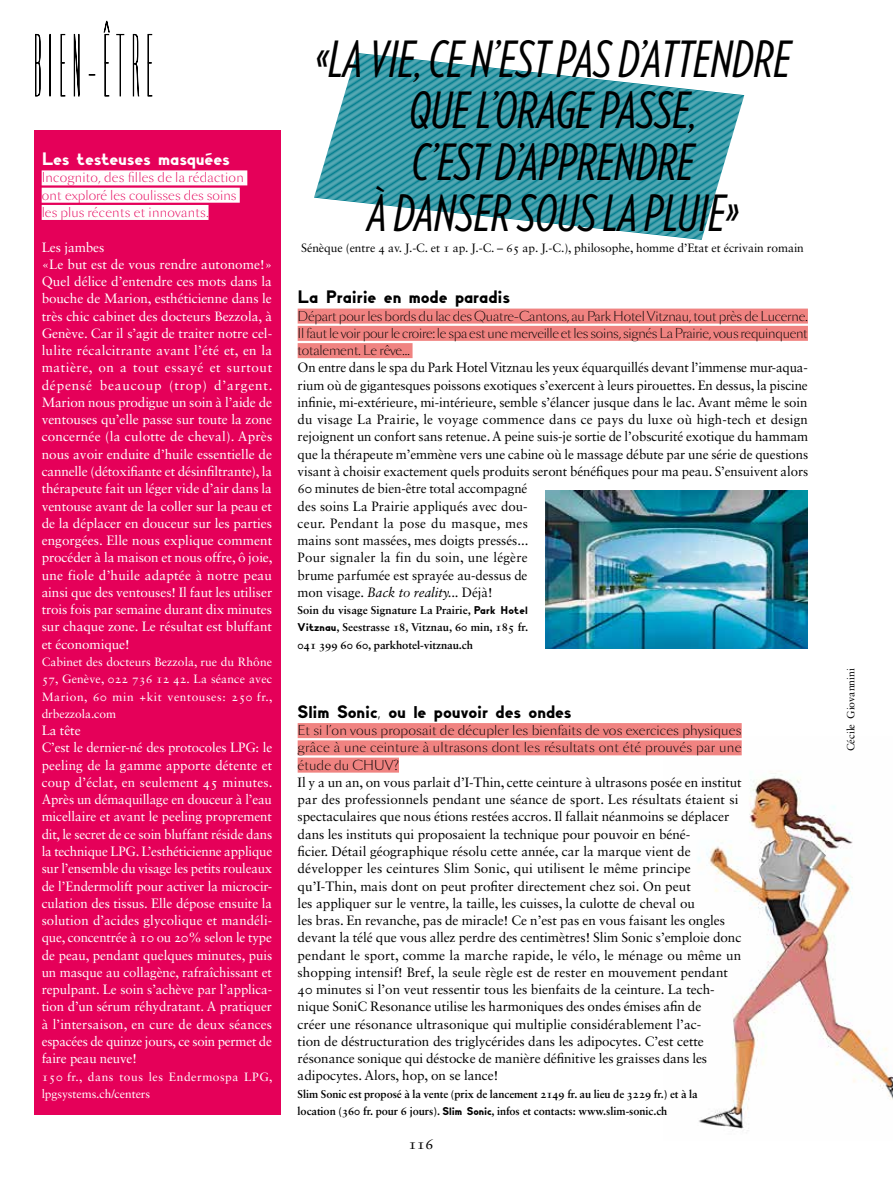
<style>
.page{position:relative;width:893px;height:1200px;background:#fff}
.page>*{position:absolute;margin:0;border:0;box-sizing:border-box;transform-origin:0 0}
.t1{font:italic 49.8px/51.3px "Verlag Compressed";letter-spacing:-.005em;color:#000;text-align:center}
.t2{font:18px "Planeta Plakat";letter-spacing:-.01em;color:#000}
.t3{font:18px "Planeta Plakat";letter-spacing:-.01em;color:#fff}
.t4{font:15px "Sabon LT Std";color:#000}
.t5{font:13.5px/17.2px "Sabon LT Std";letter-spacing:-.005em;color:#000}
.t6{font:13.5px/17.2px "Sabon LT Std";letter-spacing:-.005em;color:#fff}
.t7{font:300 12.75px/17.2px "Sang Bleu BP Sans";letter-spacing:-.01em;color:#000;text-align:justify}
.t8{font:300 12.75px/17.2px "Sang Bleu BP Sans";letter-spacing:.015em;color:#e50059}
.t9{font:12px/17.2px "Sabon LT Std";letter-spacing:.045em;color:#fff;text-align:justify}
.t10{font:12px "Sabon LT Std";letter-spacing:-.005em;color:#000}
.t11{font:700 11.25px/17.2px "Sabon LT Std";letter-spacing:-.005em;color:#000}
.t12{font:10.5px "Sabon LT Std";letter-spacing:-.005em;color:#000}
.s1{font-style:italic}
.s2{font-family:"Planeta Plakat";font-weight:400}
</style>
<div class="page">
<img style="left:663px;top:738px;width:229px;height:393px">
<svg style="left:314px;top:53px;width:430px;height:186px"></svg>
<div style="left:298px;top:723px;width:444px;height:15px;background:#f08381"></div>
<div style="left:298px;top:740px;width:444px;height:15px;background:#f08381"></div>
<div style="left:298px;top:757px;width:101px;height:15px;background:#f08381"></div>
<div style="left:298px;top:308px;width:510px;height:15px;background:#f08381"></div>
<div style="left:298px;top:326px;width:510px;height:15px;background:#f08381"></div>
<div style="left:298px;top:343px;width:115px;height:15px;background:#f08381"></div>
<div style="left:34px;top:130px;width:247px;height:984px;background:#e50059"></div>
<div style="left:42px;top:170px;width:205px;height:15px;background:#fffdfd"></div>
<div style="left:42px;top:188px;width:198px;height:15px;background:#fffdfd"></div>
<div style="left:42px;top:205px;width:167px;height:15px;background:#fffdfd"></div>
<svg style="left:35px;top:34px;width:6px;height:63px"></svg>
<div style="left:49px;top:34px;width:2px;height:62px;border:1px solid #000"></div>
<svg style="left:60px;top:34px;width:6px;height:63px"></svg>
<svg style="left:73px;top:33px;width:7px;height:64px"></svg>
<svg style="left:103px;top:20px;width:7px;height:77px"></svg>
<svg style="left:116px;top:34px;width:9px;height:63px"></svg>
<svg style="left:132px;top:34px;width:8px;height:63px"></svg>
<svg style="left:147px;top:34px;width:6px;height:63px"></svg>
<img style="left:545px;top:491px;width:263px;height:157px">
<h2 class="t3" style="left:42px;top:147px;width:190px">Les testeuses masquées</h2>
<p class="t8" style="left:42px;top:169px;width:204px">Incognito, des filles de la rédaction ont exploré les coulisses des soins les plus récents et innovants.</p>
<p class="t6" style="left:42px;top:238px;width:232px">Les jambes<br>«Le but est de vous rendre autonome!» Quel délice d’entendre ces mots dans la bouche de Marion, esthéticienne dans le très chic cabinet des docteurs Bezzola, à Genève. Car il s’agit de traiter notre cel&shy;lulite récalcitrante avant l’été et, en la matière, on a tout essayé et surtout dépensé beaucoup (trop) d’argent.<br>Marion nous prodigue un soin à l’aide de ventouses qu’elle passe sur toute la zone concernée (la culotte de cheval). Après nous avoir enduite d’huile essentielle de cannelle (détoxifiante et désinfiltrante), la thérapeute fait un léger vide d’air dans la ventouse avant de la coller sur la peau et de la déplacer en douceur sur les parties engorgées. Elle nous explique comment procéder à la maison et nous offre, ô joie, une fiole d’huile adaptée à notre peau ainsi que des ventouses! Il faut les utiliser trois fois par semaine durant dix minutes sur chaque zone. Le résultat est bluffant et économique!</p>
<p class="t9" style="left:42px;top:653px;width:232px">Cabinet des docteurs Bezzola, rue du Rhône 57, Genève, 022 736 12 42. La séance avec Marion, 60 min +kit ventouses: 250 fr., drbezzola.com</p>
<p class="t6" style="left:42px;top:721px;width:232px">La tête<br>C’est le dernier-né des protocoles LPG: le peeling de la gamme apporte détente et coup d’éclat, en seulement 45 minutes.<br>Après un démaquillage en douceur à l’eau micellaire et avant le peeling proprement dit, le secret de ce soin bluffant réside dans la technique LPG. L’esthéticienne applique sur l’ensemble du visage les petits rouleaux de l’Endermolift pour activer la microcir&shy;culation des tissus. Elle dépose ensuite la solution d’acides glycolique et mandéli&shy;que, concentrée à 10 ou 20% selon le type de peau, pendant quelques minutes, puis un masque au collagène, rafraîchissant et repulpant. Le soin s’achève par l’applica&shy;tion d’un sérum réhydratant. A pratiquer à l’intersaison, en cure de deux séances espacées de quinze jours, ce soin permet de faire peau neuve!</p>
<p class="t9" style="left:42px;top:1067px;width:232px">150 fr., dans tous les Endermospa LPG, lpgsystems.ch/centers</p>
<h1 class="t1" style="left:315px;top:32px;width:477px">«LA VIE, CE N’EST PAS D’ATTENDRE<br>QUE L’ORAGE PASSE,<br>C’EST D’APPRENDRE<br>À DANSER SOUS LA PLUIE»</h1>
<p class="t10" style="left:301px;top:240px;width:504px">Sénèque (entre 4 av. J.-C. et 1 ap. J.-C. – 65 ap. J.-C.), philosophe, homme d’Etat et écrivain romain</p>
<h2 class="t2" style="left:298px;top:285px;width:214px">La Prairie en mode paradis</h2>
<p class="t7" style="left:298px;top:307px;width:512px">Départ pour les bords du lac des Quatre-Cantons, au Park Hotel Vitznau, tout près de Lucerne.<br>Il faut le voir pour le croire: le spa est une merveille et les soins, signés La Prairie, vous requinquent totalement. Le rêve…</p>
<p class="t5" style="left:298px;top:359px;width:512px">On entre dans le spa du Park Hotel Vitznau les yeux équarquillés devant l’immense mur-aqua&shy;rium où de gigantesques poissons exotiques s’exercent à leurs pirouettes. En dessus, la piscine infinie, mi-extérieure, mi-intérieure, semble s’élancer jusque dans le lac. Avant même le soin du visage La Prairie, le voyage commence dans ce pays du luxe où high-tech et design rejoignent un confort sans retenue. A peine suis-je sortie de l’obscurité exotique du hammam que la thérapeute m’emmène vers une cabine où le massage débute par une série de questions visant à choisir exactement quels produits seront bénéfiques pour ma peau. S’ensuivent alors 60 minutes de bien-être total accompagné<br>des soins La Prairie appliqués avec dou-<br>ceur. Pendant la pose du masque, mes<br>mains sont massées, mes doigts pressés...<br>Pour signaler la fin du soin, une légère<br>brume parfumée est sprayée au-dessus de<br>mon visage. <span class="s1">Back to reality...</span> Déjà!</p>
<p class="t11" style="left:298px;top:601px;width:232px;text-align:justify">Soin du visage Signature La Prairie, <span class="s2">Park Hotel Vitznau</span>, Seestrasse 18, Vitznau, 60 min, 185 fr.<br>041 399 60 60, parkhotel-vitznau.ch</p>
<h2 class="t2" style="left:298px;top:699px;width:275px">Slim Sonic, ou le pouvoir des ondes</h2>
<p class="t7" style="left:298px;top:721px;width:445px">Et si l’on vous proposait de décupler les bienfaits de vos exercices physiques grâce à une ceinture à ultrasons dont les résultats ont été prouvés par une étude du CHUV?</p>
<p class="t5" style="left:298px;top:773px;width:446px">Il y a un an, on vous parlait d’I-Thin, cette ceinture à ultrasons posée en institut par des professionnels pendant une séance de sport. Les résultats étaient si spectaculaires que nous étions restées accros. Il fallait néanmoins se déplacer dans les instituts qui proposaient la technique pour pouvoir en béné-<br>ficier. Détail géographique résolu cette année, car la marque vient de développer les ceintures Slim Sonic, qui utilisent le même principe qu’I-Thin, mais dont on peut profiter directement chez soi. On peut<br>les appliquer sur le ventre, la taille, les cuisses, la culotte de cheval ou<br>les bras. En revanche, pas de miracle! Ce n’est pas en vous faisant les ongles devant la télé que vous allez perdre des centimètres! Slim Sonic s’emploie donc pendant le sport, comme la marche rapide, le vélo, le ménage ou même un shopping intensif! Bref, la seule règle est de rester en mouvement pendant 40 minutes si l’on veut ressentir tous les bienfaits de la ceinture. La tech&shy;nique SoniC Resonance utilise les harmoniques des ondes émises afin de<br>créer une résonance ultrasonique qui multiplie considérablement l’ac-<br>tion de déstructuration des triglycérides dans les adipocytes. C’est cette résonance sonique qui déstocke de manière définitive les graisses dans les adipocytes. Alors, hop, on se lance!</p>
<p class="t11" style="left:298px;top:1084px;width:402px">Slim Sonic est proposé à la vente (prix de lancement 2149 fr. au lieu de 3229 fr.) et à la location (360 fr. pour 6 jours). <span class="s2">Slim Sonic</span>, infos et contacts: www.slim-sonic.ch</p>
<p class="t4" style="left:408px;top:1134px;width:27px">116</p>
<p class="t12" style="left:844px;top:750px;width:84px;rotate:-90deg">Cécile Giovannini</p>
</div>
